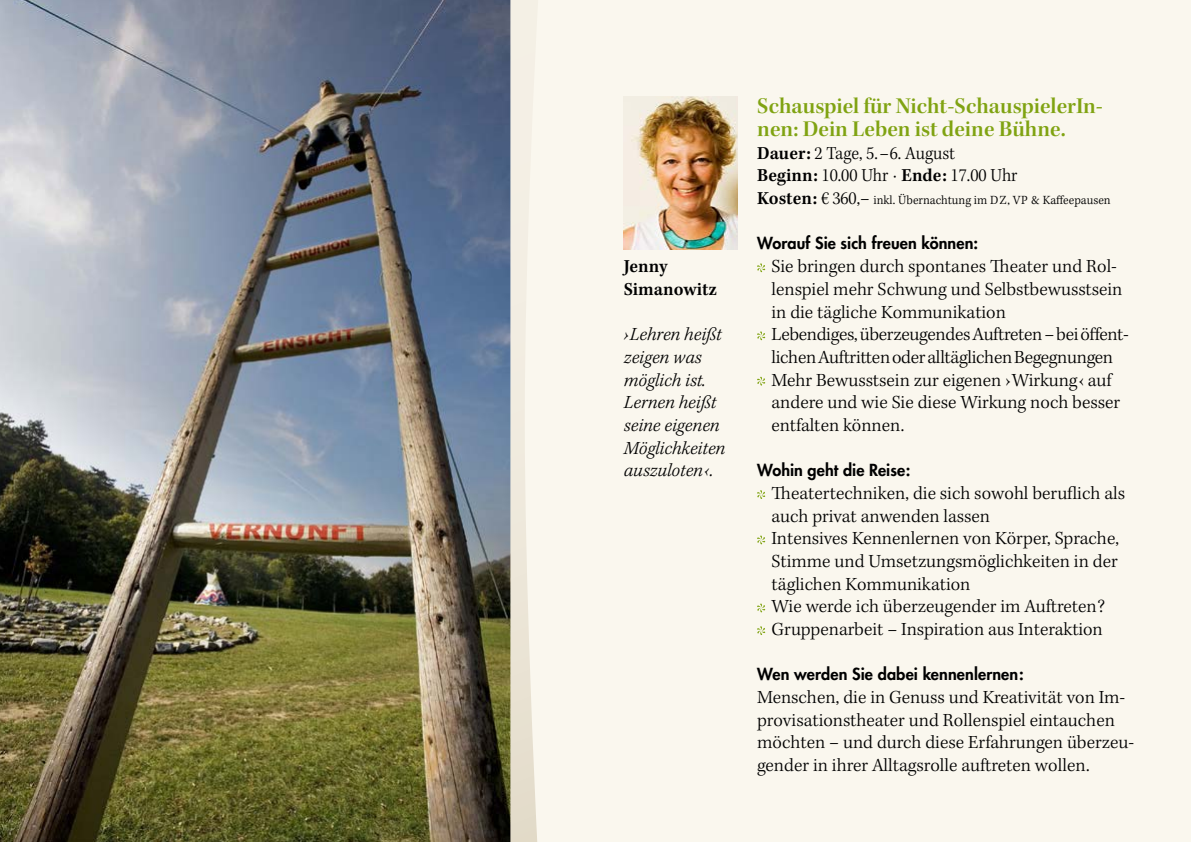
<style>
.page{position:relative;width:1191px;height:842px;background:#faf7ee}
.page>*{position:absolute;margin:0;border:0;box-sizing:border-box;transform-origin:0 0}
.t1{font:23px/22.6px "Kepler Std Semibold Subh";color:#80a312}
.t2{font:300 19px/22.6px "Kepler Std";color:#000}
.t3{font:italic 300 19px/22.6px "Kepler Std";color:#000}
.t4{font:19px/22.6px "Kepler Std Light Scn";color:#000}
.t5{font:19px/22.6px "Kepler Std Semibold Scn Capt";color:#000}
.t6{font:800 16.2px "Futura Std";letter-spacing:.005em;color:#000}
.t7{font:13px "Kepler Std Light Scn Capt";color:#000}
.s1{font-family:"Kepler Std Semibold Scn Capt"}
.s2{font-family:"Kepler Std Semibold Scn Capt";font-size:19px}
.s3{font-family:"Kepler Std Light Scn";font-size:19px}
</style>
<div class="page">
<svg style="left:757px;top:263px;width:8px;height:9px"></svg>
<svg style="left:757px;top:331px;width:8px;height:9px"></svg>
<svg style="left:757px;top:377px;width:8px;height:9px"></svg>
<svg style="left:757px;top:490px;width:8px;height:9px"></svg>
<svg style="left:757px;top:535px;width:8px;height:9px"></svg>
<svg style="left:757px;top:603px;width:8px;height:9px"></svg>
<svg style="left:757px;top:626px;width:8px;height:9px"></svg>
<img style="left:624px;top:96px;width:113px;height:153px">
<img style="left:0;top:0;width:510px;height:842px">
<svg style="left:510px;top:0;width:27px;height:842px"></svg>
<p class="t5" style="left:624px;top:256px;width:95px">Jenny<br>Simanowitz</p>
<p class="t3" style="left:624px;top:324px;width:103px">›Lehren heißt zeigen was möglich ist.<br>Lernen heißt seine eigenen<br>Möglichkeiten auszuloten‹.</p>
<p class="t1" style="left:757px;top:96px;width:347px">Schauspiel für Nicht-SchauspielerIn&shy;nen: Dein Leben ist deine Bühne.</p>
<p class="t4" style="left:757px;top:142px;width:262px"><span class="s1">Dauer:</span> 2 Tage, 5. –6. August<br><span class="s1">Beginn:</span> 10.00 Uhr · <span class="s1">Ende:</span> 17.00 Uhr</p>
<p class="t7" style="left:757px;top:193px;width:355px"><span class="s2">Kosten:</span> <span class="s3">€ 360,–</span> inkl. Übernachtung im DZ, VP &amp; Kaffeepausen</p>
<p class="t6" style="left:757px;top:233px;width:222px">Worauf Sie sich freuen können:</p>
<p class="t2" style="left:771px;top:256px;width:359px">Sie bringen durch spontanes Theater und Rol&shy;lenspiel mehr Schwung und Selbstbewusstsein in die tägliche Kommunikation<br>Lebendiges, überzeugendes Auftreten – bei öffent&shy;lichen Auftritten oder alltäglichen Begegnungen Mehr Bewusstsein zur eigenen ›Wirkung‹ auf andere und wie Sie diese Wirkung noch besser entfalten können.</p>
<p class="t6" style="left:757px;top:460px;width:155px">Wohin geht die Reise:</p>
<p class="t2" style="left:771px;top:482px;width:355px">Theatertechniken, die sich sowohl beruflich als auch privat anwenden lassen<br>Intensives Kennenlernen von Körper, Sprache, Stimme und Umsetzungsmöglichkeiten in der täglichen Kommunikation<br>Wie werde ich überzeugender im Auftreten?<br>Gruppenarbeit – Inspiration aus Interaktion</p>
<p class="t6" style="left:757px;top:664px;width:268px">Wen werden Sie dabei kennenlernen:</p>
<p class="t2" style="left:757px;top:687px;width:379px">Menschen, die in Genuss und Kreativität von Im&shy;provisationstheater und Rollenspiel eintauchen möchten – und durch diese Erfahrungen überzeu&shy;gender in ihrer Alltagsrolle auftreten wollen.</p>
</div>
